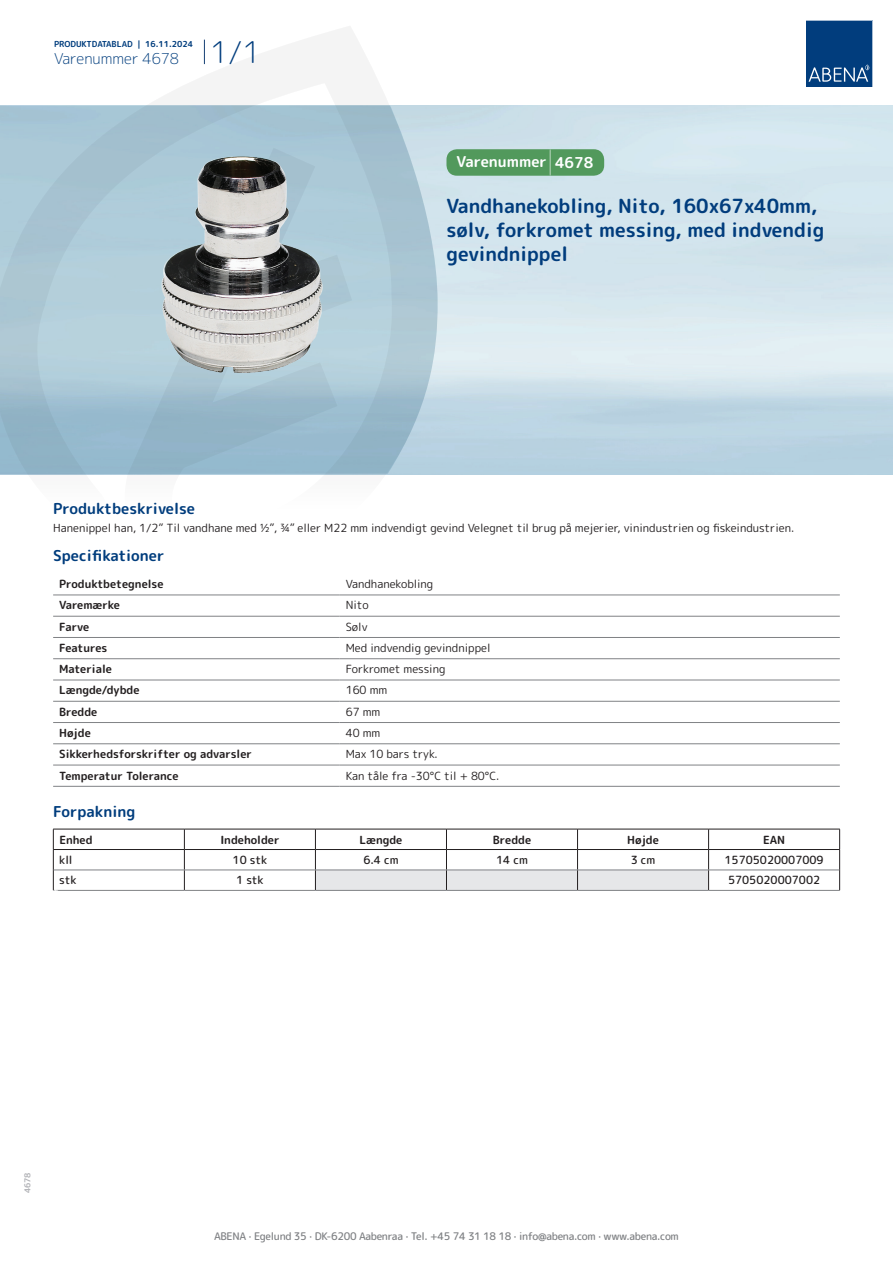
<style>
.page{position:relative;width:893px;height:1263px;background:#fff}
.page>*{position:absolute;margin:0;border:0;box-sizing:border-box;transform-origin:0 0}
.t1{font:700 19.5px/24px "Rounded Mplus 1 c";color:#013d7d}
.t2{font:700 15px "Rounded Mplus 1 c";color:#013d7d}
.t3{font:300 15px "Rounded Mplus 1 c";color:#013d7d}
.t4{font:700 15px "Rounded Mplus 1 c";color:#fff}
.t5{font:11.25px "Rounded Mplus 1 c";color:#231f20}
.t6{font:700 11.25px "Rounded Mplus 1 c";color:#231f20}
.t7{font:500 11.25px "Rounded Mplus 1 c";color:#231f20}
.t8{font:500 10.5px "Rounded Mplus 1 c";letter-spacing:-.03em;color:#808285}
.t9{font:700 10.5px "Rounded Mplus 1 c";color:#fff}
.t10{font:700 8.25px "Rounded Mplus 1 c";color:#013d7d}
.t11{font:700 8.25px "Rounded Mplus 1 c";color:#b2b3b7}
.s1{font-size:30px}
.s2{font-size:25.5px}
</style>
<div class="page">
<svg style="left:0;top:26px;width:439px;height:569px"></svg>
<svg style="left:0;top:106px;width:438px;height:368px;background:#a6c4d3"></svg>
<svg style="left:204px;top:40px;width:1px;height:24px"></svg>
<svg style="left:806px;top:20px;width:67px;height:67px;background:#144b86"></svg>
<img style="left:138px;top:127px;width:201px;height:275px">
<hr style="left:53px;top:595px;width:287px;height:1px;background:#808285">
<hr style="left:340px;top:595px;width:500px;height:1px;background:#808285">
<hr style="left:53px;top:616px;width:287px;height:1px;background:#808285">
<hr style="left:340px;top:616px;width:500px;height:1px;background:#808285">
<hr style="left:53px;top:637px;width:287px;height:1px;background:#808285">
<hr style="left:340px;top:637px;width:500px;height:1px;background:#808285">
<hr style="left:53px;top:658px;width:287px;height:1px;background:#808285">
<hr style="left:340px;top:658px;width:500px;height:1px;background:#808285">
<hr style="left:53px;top:680px;width:287px;height:1px;background:#808285">
<hr style="left:340px;top:680px;width:500px;height:1px;background:#808285">
<hr style="left:53px;top:701px;width:287px;height:1px;background:#808285">
<hr style="left:340px;top:701px;width:500px;height:1px;background:#808285">
<hr style="left:53px;top:722px;width:287px;height:1px;background:#808285">
<hr style="left:340px;top:722px;width:500px;height:1px;background:#808285">
<hr style="left:53px;top:743px;width:287px;height:1px;background:#808285">
<hr style="left:340px;top:743px;width:500px;height:1px;background:#808285">
<hr style="left:53px;top:765px;width:287px;height:1px;background:#808285">
<hr style="left:340px;top:765px;width:500px;height:1px;background:#808285">
<hr style="left:53px;top:786px;width:287px;height:1px;background:#808285">
<hr style="left:340px;top:786px;width:500px;height:1px;background:#808285">
<hr style="left:53px;top:829px;width:131px;height:1px;background:#231f20">
<hr style="left:184px;top:829px;width:131px;height:1px;background:#231f20">
<hr style="left:709px;top:829px;width:131px;height:1px;background:#231f20">
<hr style="left:53px;top:849px;width:131px;height:1px;background:#231f20">
<hr style="left:184px;top:849px;width:131px;height:1px;background:#231f20">
<hr style="left:709px;top:849px;width:131px;height:1px;background:#231f20">
<svg style="left:53px;top:829px;width:1px;height:61px"></svg>
<svg style="left:184px;top:829px;width:1px;height:61px"></svg>
<svg style="left:315px;top:829px;width:394px;height:61px"></svg>
<svg style="left:839px;top:829px;width:1px;height:61px"></svg>
<hr style="left:54px;top:870px;width:130px;height:1px;background:#808285">
<hr style="left:184px;top:870px;width:131px;height:1px;background:#808285">
<hr style="left:315px;top:870px;width:131px;height:1px;background:#808285">
<hr style="left:446px;top:870px;width:131px;height:1px;background:#808285">
<hr style="left:577px;top:870px;width:132px;height:1px;background:#808285">
<hr style="left:709px;top:870px;width:130px;height:1px;background:#808285">
<hr style="left:53px;top:890px;width:131px;height:1px;background:#808285">
<hr style="left:184px;top:890px;width:131px;height:1px;background:#808285">
<hr style="left:315px;top:890px;width:131px;height:1px;background:#808285">
<hr style="left:446px;top:890px;width:131px;height:1px;background:#808285">
<hr style="left:577px;top:890px;width:132px;height:1px;background:#808285">
<hr style="left:709px;top:890px;width:131px;height:1px;background:#808285">
<div style="left:446px;top:149px;width:158px;height:27px;background:#52995c;border-radius:10px"></div>
<p class="t10" style="left:54px;top:38px;width:141px">PRODUKTDATABLAD | 16.11.2024</p>
<h2 class="t3" style="left:54px;top:48px;width:208px">Varenummer 4678 <span class="s1">1/1</span></h2>
<h2 class="t4" style="left:457px;top:151px;width:138px">Varenummer <span class="s2">|</span> 4678</h2>
<h1 class="t1" style="left:446px;top:194px;width:379px">Vandhanekobling, Nito, 160x67x40mm, sølv, forkromet messing, med indvendig gevindnippel</h1>
<h2 class="t2" style="left:53px;top:498px;width:143px">Produktbeskrivelse</h2>
<p class="t5" style="left:53px;top:520px;width:743px">Hanenippel han, 1/2” Til vandhane med ½”, ¾” eller M22 mm indvendigt gevind Velegnet til brug på mejerier, vinindustrien og fiskeindustrien.</p>
<h2 class="t2" style="left:53px;top:545px;width:113px">Specifikationer</h2>
<p class="t6" style="left:59px;top:576px;width:106px">Produktbetegnelse</p>
<p class="t5" style="left:346px;top:576px;width:89px">Vandhanekobling</p>
<p class="t6" style="left:59px;top:597px;width:62px">Varemærke</p>
<p class="t5" style="left:346px;top:597px;width:24px">Nito</p>
<p class="t6" style="left:59px;top:618px;width:32px">Farve</p>
<p class="t5" style="left:346px;top:618px;width:23px">Sølv</p>
<p class="t6" style="left:59px;top:640px;width:50px">Features</p>
<p class="t5" style="left:346px;top:640px;width:146px">Med indvendig gevindnippel</p>
<p class="t6" style="left:59px;top:661px;width:54px">Materiale</p>
<p class="t5" style="left:346px;top:661px;width:101px">Forkromet messing</p>
<p class="t6" style="left:59px;top:682px;width:82px">Længde/dybde</p>
<p class="t5" style="left:346px;top:682px;width:43px">160 mm</p>
<p class="t6" style="left:59px;top:704px;width:40px">Bredde</p>
<p class="t5" style="left:346px;top:704px;width:36px">67 mm</p>
<p class="t6" style="left:59px;top:725px;width:33px">Højde</p>
<p class="t5" style="left:346px;top:725px;width:36px">40 mm</p>
<p class="t6" style="left:59px;top:746px;width:194px">Sikkerhedsforskrifter og advarsler</p>
<p class="t5" style="left:346px;top:746px;width:94px">Max 10 bars tryk.</p>
<p class="t6" style="left:59px;top:767px;width:121px">Temperatur Tolerance</p>
<p class="t5" style="left:346px;top:767px;width:155px">Kan tåle fra -30°C til + 80°C.</p>
<h2 class="t2" style="left:53px;top:800px;width:84px">Forpakning</h2>
<p class="t6" style="left:59px;top:831px;width:35px">Enhed</p>
<p class="t6" style="left:220px;top:831px;width:61px">Indeholder</p>
<p class="t6" style="left:359px;top:831px;width:44px">Længde</p>
<p class="t6" style="left:493px;top:831px;width:40px">Bredde</p>
<p class="t6" style="left:627px;top:831px;width:33px">Højde</p>
<p class="t6" style="left:763px;top:831px;width:24px">EAN</p>
<p class="t7" style="left:59px;top:852px;width:15px">kll</p>
<p class="t7" style="left:233px;top:852px;width:36px">10 stk</p>
<p class="t7" style="left:363px;top:852px;width:37px">6.4 cm</p>
<p class="t7" style="left:496px;top:852px;width:33px">14 cm</p>
<p class="t7" style="left:631px;top:852px;width:26px">3 cm</p>
<p class="t7" style="left:724px;top:852px;width:101px">15705020007009</p>
<p class="t7" style="left:59px;top:872px;width:19px">stk</p>
<p class="t7" style="left:236px;top:872px;width:29px">1 stk</p>
<p class="t7" style="left:728px;top:872px;width:94px">5705020007002</p>
<p class="t9" style="left:53px;top:886px;width:7px">*</p>
<p class="t11" style="left:22px;top:1193px;width:23px;rotate:-90deg">4678</p>
<p class="t8" style="left:214px;top:1229px;width:466px">ABENA · Egelund 35 · DK-6200 Aabenraa · Tel. +45 74 31 18 18 · info@abena.com · www.abena.com</p>
</div>
